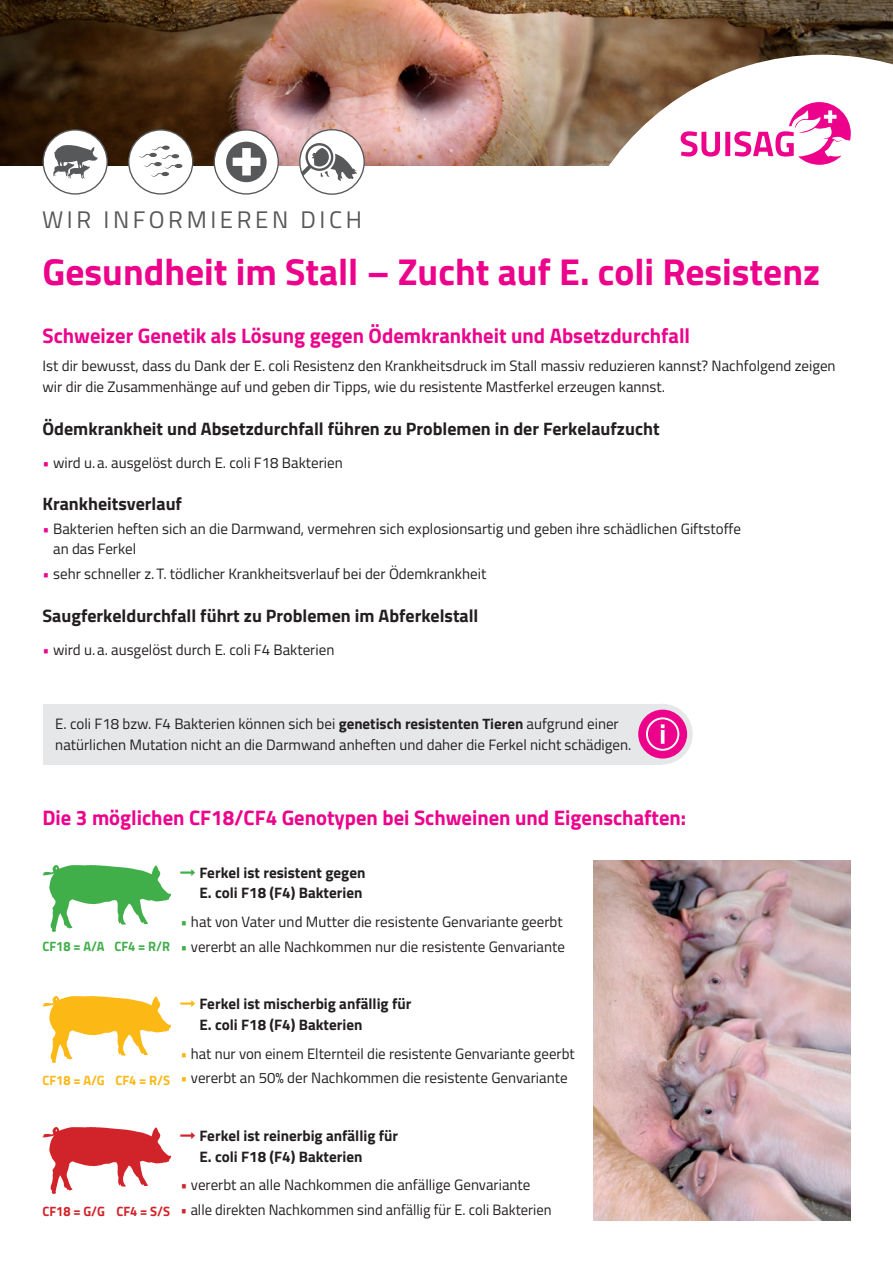
<style>
.page{position:relative;width:893px;height:1263px;background:#fff}
.page>*{position:absolute;margin:0;border:0;box-sizing:border-box;transform-origin:0 0}
.t1{font:700 37.5px "Titillium Web";color:#ed028c}
.t2{font:24px "Titillium Web";letter-spacing:.15em;color:#57585a}
.t3{font:700 21px "Titillium Web";color:#ed028c}
.t4{font:700 18px "Titillium Web";color:#231f20}
.t5{font:700 15.15px/20.4px "Titillium Web";color:#231f20}
.t6{font:15px/20.2px "Titillium Web";color:#231f20}
.t7{font:700 13.5px "Titillium Web";color:#40ae49;scale:.95 1}
.t8{font:700 13.5px "Titillium Web";color:#fcb814;scale:.95 1}
.t9{font:700 13.5px "Titillium Web";color:#d1232a;scale:.95 1}
.s1{color:#ed028c}
.s2{font-weight:700}
.s3{color:#40ae49}
.s4{color:#fcb814}
.s5{color:#d1232a}
</style>
<div class="page">
<img style="left:0;top:0;width:893px;height:166px">
<svg style="left:586px;top:55px;width:307px;height:111px"></svg>
<svg style="left:681px;top:102px;width:170px;height:63px"></svg>
<div style="left:43px;top:130px;width:64px;height:64px;background:#fff;border-radius:50%"></div>
<div style="left:43px;top:129px;width:65px;height:66px;border:1px solid #57585a;border-radius:50%"></div>
<svg style="left:53px;top:145px;width:45px;height:34px"></svg>
<div style="left:129px;top:130px;width:64px;height:64px;background:#fff;border-radius:50%"></div>
<div style="left:128px;top:129px;width:65px;height:66px;border:1px solid #57585a;border-radius:50%"></div>
<svg style="left:139px;top:146px;width:43px;height:31px"></svg>
<div style="left:214px;top:130px;width:64px;height:64px;background:#fff;border-radius:50%"></div>
<div style="left:214px;top:129px;width:65px;height:66px;border:1px solid #57585a;border-radius:50%"></div>
<svg style="left:226px;top:142px;width:41px;height:40px"></svg>
<div style="left:300px;top:130px;width:64px;height:64px;background:#fff;border-radius:50%"></div>
<div style="left:299px;top:129px;width:66px;height:66px;border:1px solid #57585a;border-radius:50%"></div>
<svg style="left:300px;top:143px;width:57px;height:38px"></svg>
<img style="left:43px;top:865px;width:127px;height:67px">
<img style="left:43px;top:996px;width:127px;height:66px">
<img style="left:43px;top:1128px;width:127px;height:66px">
<img style="left:593px;top:861px;width:257px;height:359px">
<div style="left:43px;top:704px;width:619px;height:60px;background:#e6e7e9"></div>
<div style="left:632px;top:704px;width:61px;height:60px;background:#e6e7e9;border-radius:50%"></div>
<div style="left:638px;top:710px;width:49px;height:48px;background:#ed028c;border-radius:50%"></div>
<svg style="left:646px;top:717px;width:33px;height:34px"></svg>
<hr style="left:661px;top:730px;width:3px;height:14px;background:#fff">
<h2 class="t2" style="left:42px;top:202px;width:321px">WIR INFORMIEREN DICH</h2>
<h1 class="t1" style="left:43px;top:243px;width:779px">Gesundheit im Stall – Zucht auf E. coli Resistenz</h1>
<h3 class="t3" style="left:43px;top:319px;width:649px">Schweizer Genetik als Lösung gegen Ödemkrankheit und Absetzdurchfall</h3>
<p class="t6" style="left:43px;top:355px;width:795px">Ist dir bewusst, dass du Dank der E. coli Resistenz den Krankheitsdruck im Stall massiv reduzieren kannst? Nachfolgend zeigen wir dir die Zusammenhänge auf und geben dir Tipps, wie du resistente Mastferkel erzeugen kannst.</p>
<p class="t4" style="left:43px;top:415px;width:619px">Ödemkrankheit und Absetzdurchfall führen zu Problemen in der Ferkelaufzucht</p>
<p class="t6" style="left:43px;top:452px;width:302px"><span class="s1">•</span> wird u.a. ausgelöst durch E. coli F18 Bakterien</p>
<p class="t4" style="left:43px;top:489px;width:141px">Krankheitsverlauf</p>
<p class="t6" style="left:53px;top:518px;width:689px;text-indent:-11px"><span class="s1">•</span> Bakterien heften sich an die Darmwand, vermehren sich explosionsartig und geben ihre schädlichen Giftstoffe an das Ferkel</p>
<p class="t6" style="left:43px;top:563px;width:445px"><span class="s1">•</span> sehr schneller z.T. tödlicher Krankheitsverlauf bei der Ödemkrankheit</p>
<p class="t4" style="left:43px;top:602px;width:437px">Saugferkeldurchfall führt zu Problemen im Abferkelstall</p>
<p class="t6" style="left:43px;top:639px;width:293px"><span class="s1">•</span> wird u.a. ausgelöst durch E. coli F4 Bakterien</p>
<p class="t6" style="left:55px;top:713px;width:578px">E. coli F18 bzw. F4 Bakterien können sich bei <span class="s2">genetisch resistenten Tieren</span> aufgrund einer natürlichen Mutation nicht an die Darmwand anheften und daher die Ferkel nicht schädigen.</p>
<h3 class="t3" style="left:43px;top:802px;width:645px">Die 3 möglichen CF18/CF4 Genotypen bei Schweinen und Eigenschaften:</h3>
<p class="t7" style="left:43px;top:936px;width:136px">CF18 = A/A CF4 = R/R</p>
<p class="t5" style="left:200px;top:862px;width:167px">Ferkel ist resistent gegen<br>E. coli F18 (F4) Bakterien</p>
<p class="t6" style="left:181px;top:911px;width:384px"><span class="s3">•</span> hat von Vater und Mutter die resistente Genvariante geerbt</p>
<p class="t6" style="left:181px;top:936px;width:386px"><span class="s3">•</span> vererbt an alle Nachkommen nur die resistente Genvariante</p>
<p class="t8" style="left:43px;top:1069px;width:136px">CF18 = A/G CF4 = R/S</p>
<p class="t5" style="left:200px;top:993px;width:213px">Ferkel ist mischerbig anfällig für<br>E. coli F18 (F4) Bakterien</p>
<p class="t6" style="left:181px;top:1042px;width:396px"><span class="s4">•</span> hat nur von einem Elternteil die resistente Genvariante geerbt</p>
<p class="t6" style="left:181px;top:1067px;width:388px"><span class="s4">•</span> vererbt an 50% der Nachkommen die resistente Genvariante</p>
<p class="t9" style="left:43px;top:1201px;width:136px">CF18 = G/G CF4 = S/S</p>
<p class="t5" style="left:200px;top:1125px;width:200px">Ferkel ist reinerbig anfällig für<br>E. coli F18 (F4) Bakterien</p>
<p class="t6" style="left:181px;top:1174px;width:351px"><span class="s5">•</span> vererbt an alle Nachkommen die anfällige Genvariante</p>
<p class="t6" style="left:181px;top:1199px;width:373px"><span class="s5">•</span> alle direkten Nachkommen sind anfällig für E. coli Bakterien</p>
</div>
